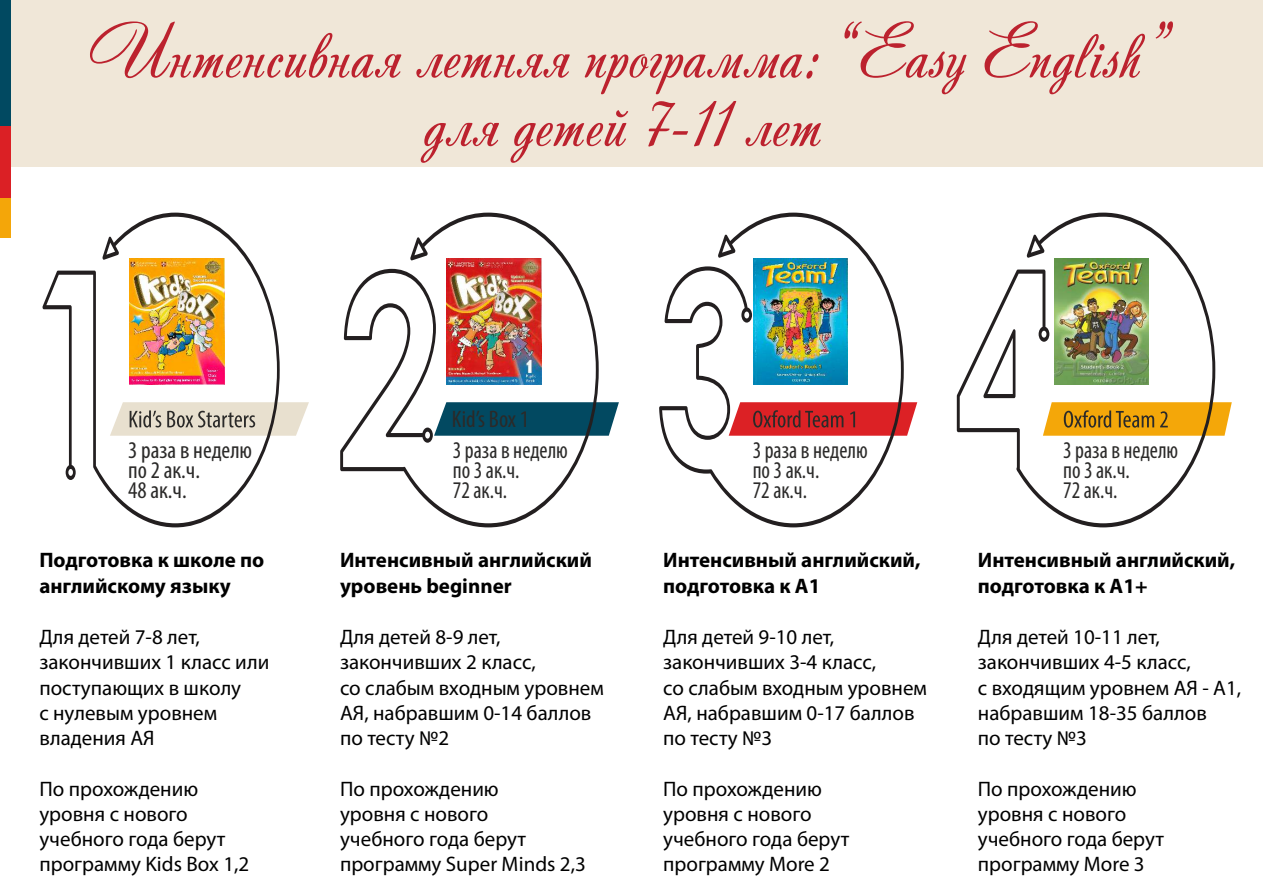
<style>
.page{position:relative;width:1263px;height:893px;background:#fff}
.page>*{position:absolute;margin:0;border:0;box-sizing:border-box;transform-origin:0 0}
.t1{font:75px/68.6px "Andantinoscript";color:#bc222e;text-align:center;scale:.89 1}
.t2{font:condensed 24px/20px "Myriad Pro";color:#2b2a29;scale:.93 1}
.t3{font:condensed 24px/20px "Myriad Pro";color:#2b2a29}
.t4{font:21px/25.2px "Myriad Pro";color:#000}
.t5{font:700 21px/26px "Myriad Pro";color:#000}
</style>
<div class="page">
<div style="left:0;top:0;width:1263px;height:166px;background:#f0e7d8"></div>
<div style="left:0;top:0;width:11px;height:126px;background:#014961"></div>
<div style="left:0;top:126px;width:11px;height:72px;background:#db2025"></div>
<div style="left:0;top:198px;width:11px;height:40px;background:#f4a609"></div>
<svg style="left:599px;top:402px;width:20px;height:34px"></svg>
<svg style="left:42px;top:213px;width:238px;height:314px"></svg>
<svg style="left:659px;top:213px;width:245px;height:314px"></svg>
<svg style="left:957px;top:213px;width:258px;height:314px"></svg>
<svg style="left:983px;top:329px;width:32px;height:69px"></svg>
<svg style="left:340px;top:213px;width:259px;height:314px"></svg>
<svg style="left:110px;top:402px;width:199px;height:34px;background:#d4cec0"></svg>
<svg style="left:729px;top:402px;width:188px;height:34px;background:#cc3033"></svg>
<svg style="left:1043px;top:402px;width:189px;height:34px;background:#e09f1a"></svg>
<img style="left:130px;top:258px;width:94px;height:126px">
<img style="left:753px;top:258px;width:94px;height:126px">
<img style="left:1054px;top:258px;width:94px;height:126px">
<img style="left:447px;top:258px;width:94px;height:126px">
<h1 class="t1" style="left:87px;top:17px;width:1206px">Интенсивная летняя программа: “Easy English” для детей 7-11 лет</h1>
<p class="t3" style="left:452px;top:411px;width:79px">Kid’s Box 1</p>
<p class="t3" style="left:128px;top:442px;width:126px">3 раза в неделю по 2 ак.ч.<br>48 ак.ч.</p>
<p class="t2" style="left:453px;top:442px;width:125px">3 раза в неделю по 3 ак.ч.<br>72 ак.ч.</p>
<p class="t2" style="left:753px;top:442px;width:125px">3 раза в неделю по 3 ак.ч.<br>72 ак.ч.</p>
<p class="t2" style="left:1063px;top:442px;width:125px">3 раза в неделю по 3 ак.ч.<br>72 ак.ч.</p>
<p class="t5" style="left:39px;top:549px;width:226px">Подготовка к школе по английскому языку</p>
<p class="t4" style="left:39px;top:626px;width:231px">Для детей 7-8 лет, закончивших 1 класс или поступающих в школу<br>с нулевым уровнем владения АЯ</p>
<p class="t4" style="left:39px;top:778px;width:211px">По прохождению уровня с нового учебного года берут программу Kids Box 1,2</p>
<p class="t5" style="left:340px;top:549px;width:253px">Интенсивный английский уровень beginner</p>
<p class="t4" style="left:340px;top:626px;width:265px">Для детей 8-9 лет, закончивших 2 класс,<br>со слабым входным уровнем<br>АЯ, набравшим 0-14 баллов по тесту №2</p>
<p class="t4" style="left:340px;top:778px;width:247px">По прохождению<br>уровня с нового<br>учебного года берут программу Super Minds 2,3</p>
<p class="t5" style="left:663px;top:549px;width:259px">Интенсивный английский, подготовка к A1</p>
<p class="t4" style="left:663px;top:626px;width:265px">Для детей 9-10 лет, закончивших 3-4 класс,<br>со слабым входным уровнем<br>АЯ, набравшим 0-17 баллов по тесту №3</p>
<p class="t4" style="left:663px;top:778px;width:188px">По прохождению уровня с нового учебного года берут программу More 2</p>
<p class="t5" style="left:978px;top:549px;width:259px">Интенсивный английский, подготовка к A1+</p>
<p class="t4" style="left:978px;top:626px;width:265px">Для детей 10-11 лет, закончивших 4-5 класс,<br>с входящим уровнем АЯ - A1, набравшим 18-35 баллов<br>по тесту №3</p>
<p class="t4" style="left:978px;top:778px;width:188px">По прохождению уровня с нового учебного года берут программу More 3</p>
</div>
